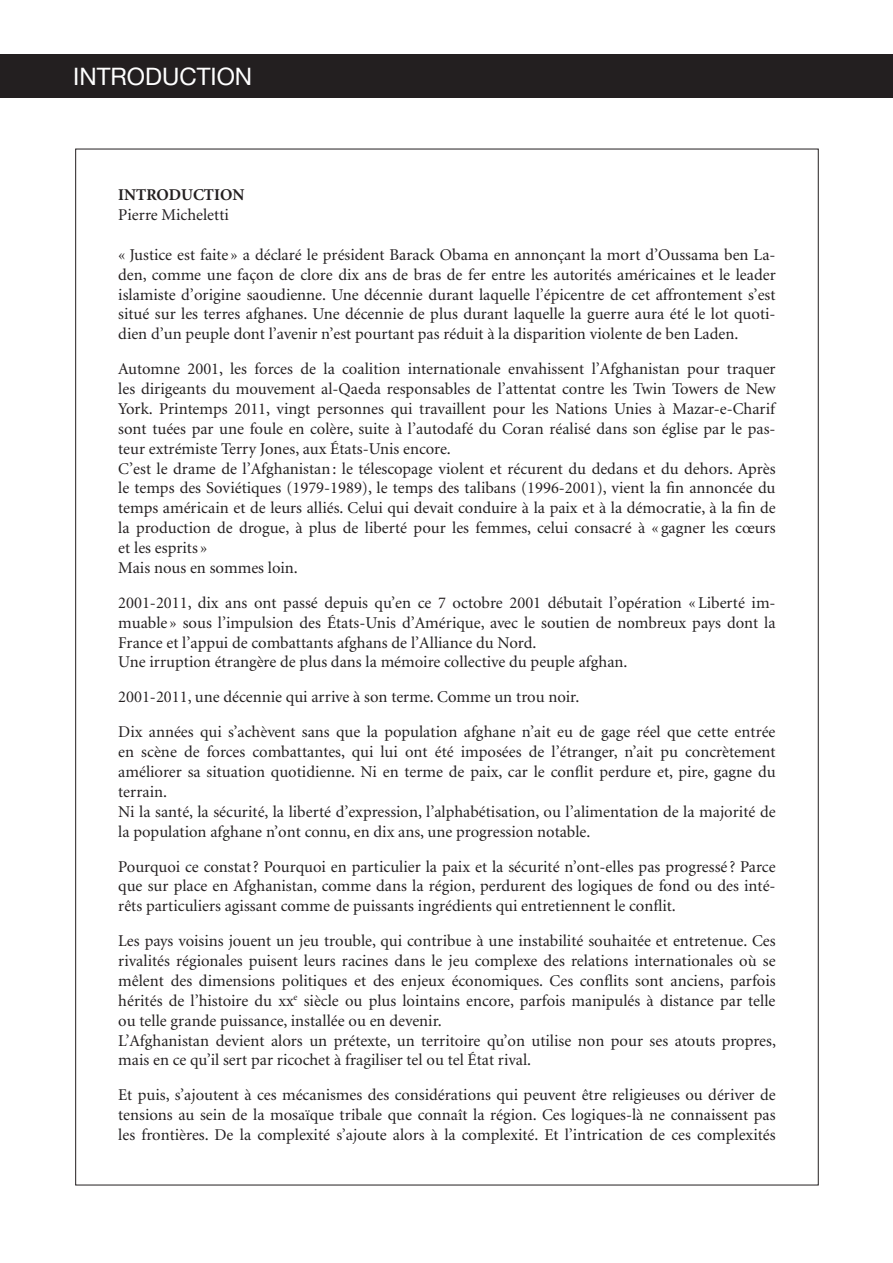
<style>
.page{position:relative;width:893px;height:1263px;background:#fff}
.page>*{position:absolute;margin:0;border:0;box-sizing:border-box;transform-origin:0 0}
.t1{font:24px "Helvetica Neue";color:#fff}
.t2{font:16.5px/19.8px "Minion";color:#231f20;text-align:justify}
.t3{font:700 16.5px "Minion";color:#231f20}
</style>
<div class="page">
<div style="left:0;top:54px;width:893px;height:44px;background:#231f20"></div>
<p class="t1" style="left:73px;top:62px;width:181px">INTRODUCTION</p>
<p class="t3" style="left:118px;top:187px;width:128px">INTRODUCTION</p>
<p class="t2" style="left:118px;top:206px;width:112px">Pierre Micheletti</p>
<p class="t2" style="left:118px;top:245px;width:659px">« Justice est faite » a déclaré le président Barack Obama en annonçant la mort d’Oussama ben La&shy;den, comme une façon de clore dix ans de bras de fer entre les autorités américaines et le leader islamiste d’origine saoudienne. Une décennie durant laquelle l’épicentre de cet affrontement s’est situé sur les terres afghanes. Une décennie de plus durant laquelle la guerre aura été le lot quoti&shy;dien d’un peuple dont l’avenir n’est pourtant pas réduit à la disparition violente de ben Laden.</p>
<p class="t2" style="left:118px;top:360px;width:659px">Automne 2001, les forces de la coalition internationale envahissent l’Afghanistan pour traquer les dirigeants du mouvement al-Qaeda responsables de l’attentat contre les Twin Towers de New York. Printemps 2011, vingt personnes qui travaillent pour les Nations Unies à Mazar-e-Charif sont tuées par une foule en colère, suite à l’autodafé du Coran réalisé dans son église par le pas&shy;teur extrémiste Terry Jones, aux États-Unis encore.</p>
<p class="t2" style="left:118px;top:459px;width:659px">C’est le drame de l’Afghanistan: le télescopage violent et récurent du dedans et du dehors. Après le temps des Soviétiques (1979-1989), le temps des talibans (1996-2001), vient la fin annoncée du temps américain et de leurs alliés. Celui qui devait conduire à la paix et à la démocratie, à la fin de la production de drogue, à plus de liberté pour les femmes, celui consacré à « gagner les cœurs et les esprits »</p>
<p class="t2" style="left:118px;top:558px;width:181px">Mais nous en sommes loin.</p>
<p class="t2" style="left:118px;top:593px;width:659px">2001-2011, dix ans ont passé depuis qu’en ce 7 octobre 2001 débutait l’opération « Liberté im&shy;muable » sous l’impulsion des États-Unis d’Amérique, avec le soutien de nombreux pays dont la France et l’appui de combattants afghans de l’Alliance du Nord.</p>
<p class="t2" style="left:118px;top:653px;width:511px">Une irruption étrangère de plus dans la mémoire collective du peuple afghan.</p>
<p class="t2" style="left:118px;top:688px;width:463px">2001-2011, une décennie qui arrive à son terme. Comme un trou noir.</p>
<p class="t2" style="left:118px;top:723px;width:659px">Dix années qui s’achèvent sans que la population afghane n’ait eu de gage réel que cette entrée en scène de forces combattantes, qui lui ont été imposées de l’étranger, n’ait pu concrètement améliorer sa situation quotidienne. Ni en terme de paix, car le conflit perdure et, pire, gagne du terrain.</p>
<p class="t2" style="left:118px;top:802px;width:659px">Ni la santé, la sécurité, la liberté d’expression, l’alphabétisation, ou l’alimentation de la majorité de la population afghane n’ont connu, en dix ans, une progression notable.</p>
<p class="t2" style="left:118px;top:857px;width:659px">Pourquoi ce constat? Pourquoi en particulier la paix et la sécurité n’ont-elles pas progressé ? Parce que sur place en Afghanistan, comme dans la région, perdurent des logiques de fond ou des inté&shy;rêts particuliers agissant comme de puissants ingrédients qui entretiennent le conflit.</p>
<p class="t2" style="left:118px;top:932px;width:659px">Les pays voisins jouent un jeu trouble, qui contribue à une instabilité souhaitée et entretenue. Ces rivalités régionales puisent leurs racines dans le jeu complexe des relations internationales où se mêlent des dimensions politiques et des enjeux économiques. Ces conflits sont anciens, parfois hérités de l’histoire du xx<sup>e</sup> siècle ou plus lointains encore, parfois manipulés à distance par telle ou telle grande puissance, installée ou en devenir.</p>
<p class="t2" style="left:118px;top:1031px;width:659px">L’Afghanistan devient alors un prétexte, un territoire qu’on utilise non pour ses atouts propres, mais en ce qu’il sert par ricochet à fragiliser tel ou tel État rival.</p>
<p class="t2" style="left:118px;top:1086px;width:659px">Et puis, s’ajoutent à ces mécanismes des considérations qui peuvent être religieuses ou dériver de tensions au sein de la mosaïque tribale que connaît la région. Ces logiques-là ne connaissent pas les frontières. De la complexité s’ajoute alors à la complexité. Et l’intrication de ces complexités</p>
</div>
